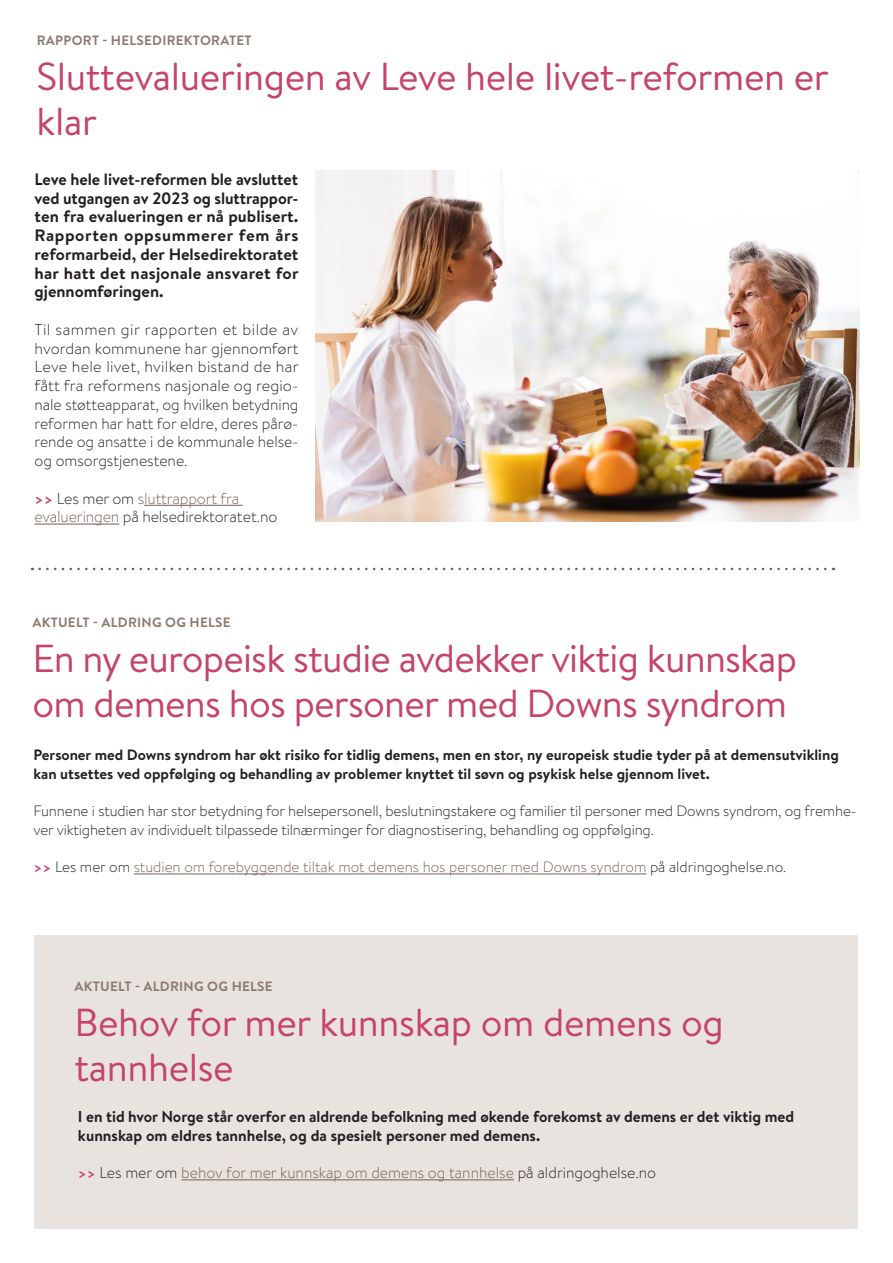
<style>
.page{position:relative;width:893px;height:1263px;background:#fff}
.page>*{position:absolute;margin:0;border:0;box-sizing:border-box;transform-origin:0 0}
.Overtittel_nyhetsbrev_sf{font:39px/45px "Brandon Text";letter-spacing:-.02em;color:#c54468}
.Brandon_ny_Ingress_nyhetsbrev_sf{font:700 16.5px/18.8px "Brandon Text";letter-spacing:.01em;color:#231f20;text-align:justify}
.Brandon_ny_Ingress_nyhetsbrev_sf-2{font:300 15.75px/18.8px "Brandon Text";color:#231f20;text-align:justify}
.FHI_brødtekst_til_linje{font:700 15.75px/18.8px "Brandon Text";color:#231f20}
.FHI_brødtekst_til_linje-2{font:300 15.75px "Brandon Text";color:#746053}
.None_brødtekst_SFf{font:300 15.75px "Brandon Text";letter-spacing:-.01em;color:#231f20}
.None_brødtekst_SFf-2{font:300 15.75px "Brandon Text";letter-spacing:-.01em;color:#746053}
.FHI_brødtekst_uten_innrykk{font:300 15px/18.8px "Brandon Text";letter-spacing:-.01em;color:#231f20}
.FHI_brødtekst_uten_innrykk-2{font:700 15px/18.8px "Brandon Text";color:#231f20}
.FHI_brødtekst_uten_innrykk-3{font:300 15px "Brandon Text";color:#746053}
.Overtittel_nyhetsbrev_sf-2{font:700 13.5px "Brandon Text";letter-spacing:.02em;color:#8d7a6f}
.s1{font-weight:700;color:#c54468}
.s2{color:#231f20}
.s3{color:#746053}
.s4{font-weight:700;font-size:15px;color:#c54468}
</style>
<div class="page">
<svg style="left:40px;top:568px;width:794px;height:2px"></svg>
<hr style="left:134px;top:873px;width:512px;height:1px;background:#746053">
<hr style="left:144px;top:505px;width:99px;height:1px;background:#746053">
<hr style="left:35px;top:524px;width:84px;height:1px;background:#746053">
<img style="left:315px;top:170px;width:544px;height:351px">
<div style="left:34px;top:935px;width:823px;height:294px;background:#e8e3de"></div>
<hr style="left:181px;top:1179px;width:333px;height:1px;background:#746053">
<p class="Overtittel_nyhetsbrev_sf-2" style="left:37px;top:30px;width:216px">RAPPORT - HELSEDIREKTORATET</p>
<p class="Overtittel_nyhetsbrev_sf" style="left:37px;top:52px;width:794px">Sluttevalueringen av Leve hele livet-reformen er klar</p>
<p class="Brandon_ny_Ingress_nyhetsbrev_sf" style="left:35px;top:169px;width:266px">Leve hele livet-reformen ble avsluttet ved utgangen av 2023 og sluttrappor&shy;ten fra evalueringen er nå publisert.<br>Rapporten oppsummerer fem års reformarbeid, der Helsedirektoratet har hatt det nasjonale ansvaret for gjennomføringen.</p>
<p class="Brandon_ny_Ingress_nyhetsbrev_sf-2" style="left:35px;top:320px;width:266px">Til sammen gir rapporten et bilde av hvordan kommunene har gjennomført Leve hele livet, hvilken bistand de har fått fra reformens nasjonale og regio&shy;nale støtteapparat, og hvilken betydning reformen har hatt for eldre, deres pårø&shy;rende og ansatte i de kommunale helse&shy;og omsorgstjenestene.</p>
<p class="None_brødtekst_SFf-2" style="left:35px;top:487px;width:206px"><span class="s1">&gt;&gt;</span> <span class="s2">Les mer om</span> sluttrapport fra</p>
<p class="None_brødtekst_SFf" style="left:35px;top:506px;width:245px"><span class="s3">evalueringen</span> på helsedirektoratet.no</p>
<p class="Overtittel_nyhetsbrev_sf-2" style="left:32px;top:613px;width:200px">AKTUELT - ALDRING OG HELSE</p>
<p class="Overtittel_nyhetsbrev_sf" style="left:32px;top:635px;width:766px">En ny europeisk studie avdekker viktig kunnskap om demens hos personer med Downs syndrom</p>
<p class="FHI_brødtekst_uten_innrykk-2" style="left:33px;top:745px;width:807px">Personer med Downs syndrom har økt risiko for tidlig demens, men en stor, ny europeisk studie tyder på at demensutvikling kan utsettes ved oppfølging og behandling av problemer knyttet til søvn og psykisk helse gjennom livet.</p>
<p class="FHI_brødtekst_uten_innrykk" style="left:33px;top:801px;width:825px">Funnene i studien har stor betydning for helsepersonell, beslutningstakere og familier til personer med Downs syndrom, og fremhe&shy;ver viktigheten av individuelt tilpassede tilnærminger for diagnostisering, behandling og oppfølging.</p>
<p class="FHI_brødtekst_uten_innrykk-3" style="left:33px;top:857px;width:754px"><span class="s1">&gt;&gt;</span> <span class="s2">Les mer om</span> studien om forebyggende tiltak mot demens hos personer med Downs syndrom <span class="s2">på aldringoghelse.no.</span></p>
<p class="Overtittel_nyhetsbrev_sf-2" style="left:74px;top:977px;width:200px">AKTUELT - ALDRING OG HELSE</p>
<p class="Overtittel_nyhetsbrev_sf" style="left:74px;top:999px;width:651px">Behov for mer kunnskap om demens og tannhelse</p>
<p class="FHI_brødtekst_til_linje" style="left:78px;top:1107px;width:718px">I en tid hvor Norge står overfor en aldrende befolkning med økende forekomst av demens er det viktig med kunnskap om eldres tannhelse, og da spesielt personer med demens.</p>
<p class="FHI_brødtekst_til_linje-2" style="left:78px;top:1162px;width:580px"><span class="s4">&gt;&gt;</span> <span class="s2">Les mer om</span> behov for mer kunnskap om demens og tannhelse <span class="s2">på aldringoghelse.no</span></p>
</div>
